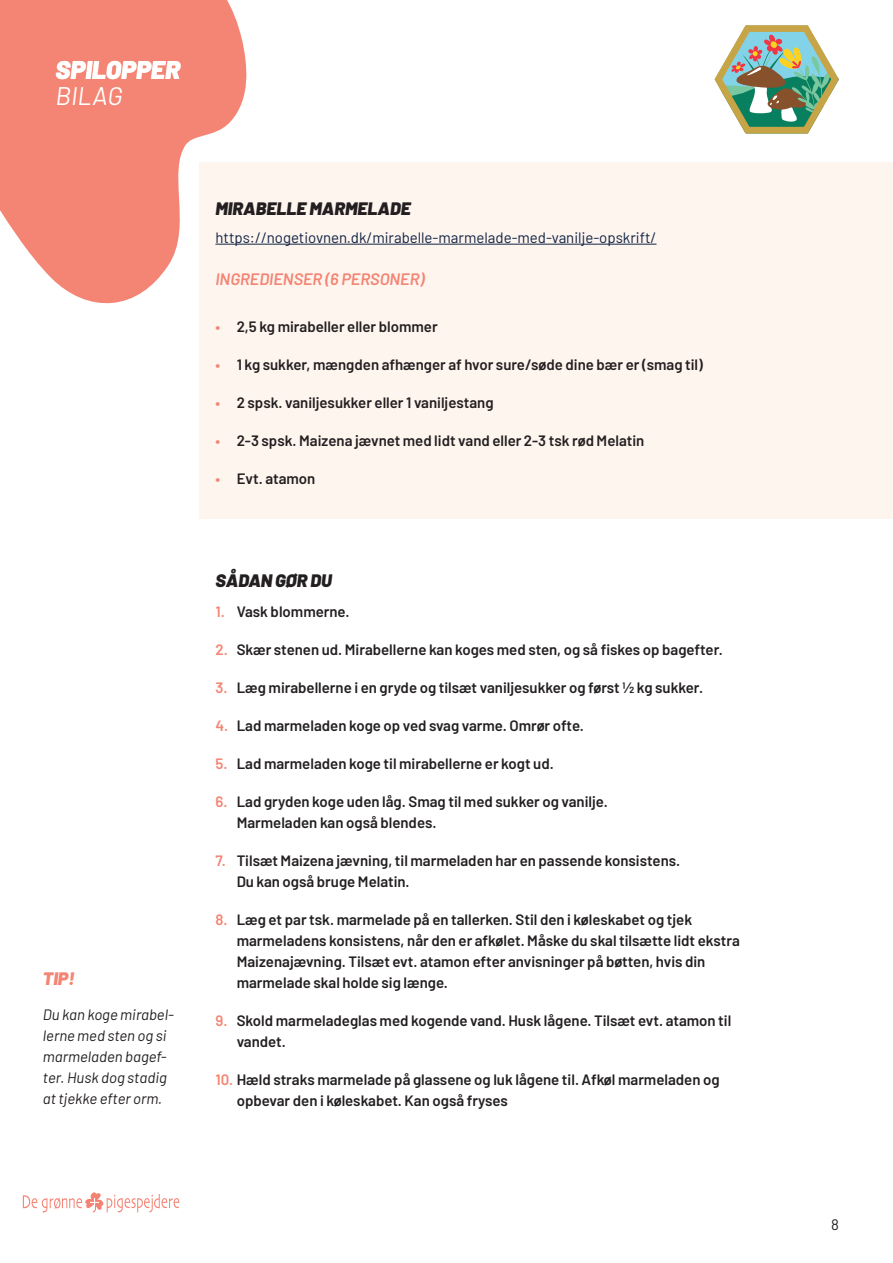
<style>
.page{position:relative;width:893px;height:1263px;background:#fff}
.page>*{position:absolute;margin:0;border:0;box-sizing:border-box;transform-origin:0 0}
.TEMA{font:italic 900 25.5px "Barlow";color:#fff}
.t1{font:italic 25.5px "Barlow";color:#fff}
.Mellemrubrik{font:italic 900 18px "Barlow";color:#231f20}
.Mellemrubrik-2{font:italic 900 18px "Barlow";color:#f48473}
.Manchet{font:italic 600 16.5px "Barlow";color:#f48473}
.t2{font:600 15px/21px "Barlow";color:#231f20}
.Brødtekst{font:italic 15px/21px "Barlow";color:#231f20}
.Brødtekst-2{font:15px "Barlow";color:#122444}
.t3{font:15px "Barlow";color:#231f20}
.s1{color:#f48473}
</style>
<div class="page">
<div style="left:200px;top:162px;width:693px;height:357px;background:#fef5ef"></div>
<hr style="left:215px;top:244px;width:441px;height:1px;background:#122444">
<svg style="left:0;top:0;width:252px;height:401px;fill:#f48473"></svg>
<svg style="left:714px;top:25px;width:125px;height:109px"></svg>
<svg style="left:23px;top:1192px;width:156px;height:20px"></svg>
<p class="TEMA" style="left:56px;top:51px;width:126px">SPILOPPER</p>
<h1 class="t1" style="left:56px;top:77px;width:68px">BILAG</h1>
<p class="Mellemrubrik-2" style="left:43px;top:964px;width:33px">TIP!</p>
<p class="Brødtekst" style="left:43px;top:1003px;width:132px">Du kan koge mirabel&shy;lerne med sten og si marmeladen bagef&shy;ter. Husk dog stadig at tjekke efter orm.</p>
<p class="Mellemrubrik" style="left:215px;top:195px;width:197px">MIRABELLE MARMELADE</p>
<p class="Brødtekst-2" style="left:215px;top:227px;width:443px">https://nogetiovnen.dk/mirabelle-marmelade-med-vanilje-opskrift/</p>
<p class="Manchet" style="left:215px;top:267px;width:211px">INGREDIENSER (6 PERSONER)</p>
<p class="t2" style="left:215px;top:314px;width:224px"><span class="s1">•</span> 2,5 kg mirabeller eller blommer</p>
<p class="t2" style="left:215px;top:352px;width:489px"><span class="s1">•</span> 1 kg sukker, mængden afhænger af hvor sure/søde dine bær er (smag til)</p>
<p class="t2" style="left:215px;top:390px;width:280px"><span class="s1">•</span> 2 spsk. vaniljesukker eller 1 vaniljestang</p>
<p class="t2" style="left:215px;top:428px;width:430px"><span class="s1">•</span> 2-3 spsk. Maizena jævnet med lidt vand eller 2-3 tsk rød Melatin</p>
<p class="t2" style="left:215px;top:466px;width:101px"><span class="s1">•</span> Evt. atamon</p>
<p class="Mellemrubrik" style="left:215px;top:567px;width:118px">SÅDAN GØR DU</p>
<p class="t2" style="left:215px;top:599px;width:136px"><span class="s1">1.</span> Vask blommerne.</p>
<p class="t2" style="left:215px;top:637px;width:509px"><span class="s1">2.</span> Skær stenen ud. Mirabellerne kan koges med sten, og så fiskes op bagefter.</p>
<p class="t2" style="left:215px;top:675px;width:489px"><span class="s1">3.</span> Læg mirabellerne i en gryde og tilsæt vaniljesukker og først ½ kg sukker.</p>
<p class="t2" style="left:215px;top:713px;width:370px"><span class="s1">4.</span> Lad marmeladen koge op ved svag varme. Omrør ofte.</p>
<p class="t2" style="left:215px;top:751px;width:340px"><span class="s1">5.</span> Lad marmeladen koge til mirabellerne er kogt ud.</p>
<p class="t2" style="left:237px;top:789px;width:373px;text-indent:-21px"><span class="s1">6.</span> Lad gryden koge uden låg. Smag til med sukker og vanilje.<br>Marmeladen kan også blendes.</p>
<p class="t2" style="left:237px;top:848px;width:445px;text-indent:-21px"><span class="s1">7.</span> Tilsæt Maizena jævning, til marmeladen har en passende konsistens.<br>Du kan også bruge Melatin.</p>
<p class="t2" style="left:237px;top:907px;width:505px;text-indent:-21px"><span class="s1">8.</span> Læg et par tsk. marmelade på en tallerken. Stil den i køleskabet og tjek marmeladens konsistens, når den er afkølet. Måske du skal tilsætte lidt ekstra Maizenajævning. Tilsæt evt. atamon efter anvisninger på bøtten, hvis din marmelade skal holde sig længe.</p>
<p class="t2" style="left:237px;top:1008px;width:496px;text-indent:-21px"><span class="s1">9.</span> Skold marmeladeglas med kogende vand. Husk lågene. Tilsæt evt. atamon til vandet.</p>
<p class="t2" style="left:237px;top:1067px;width:484px;text-indent:-21px"><span class="s1">10.</span> Hæld straks marmelade på glassene og luk lågene til. Afkøl marmeladen og opbevar den i køleskabet. Kan også fryses</p>
<p class="t3" style="left:831px;top:1214px;width:9px">8</p>
</div>
